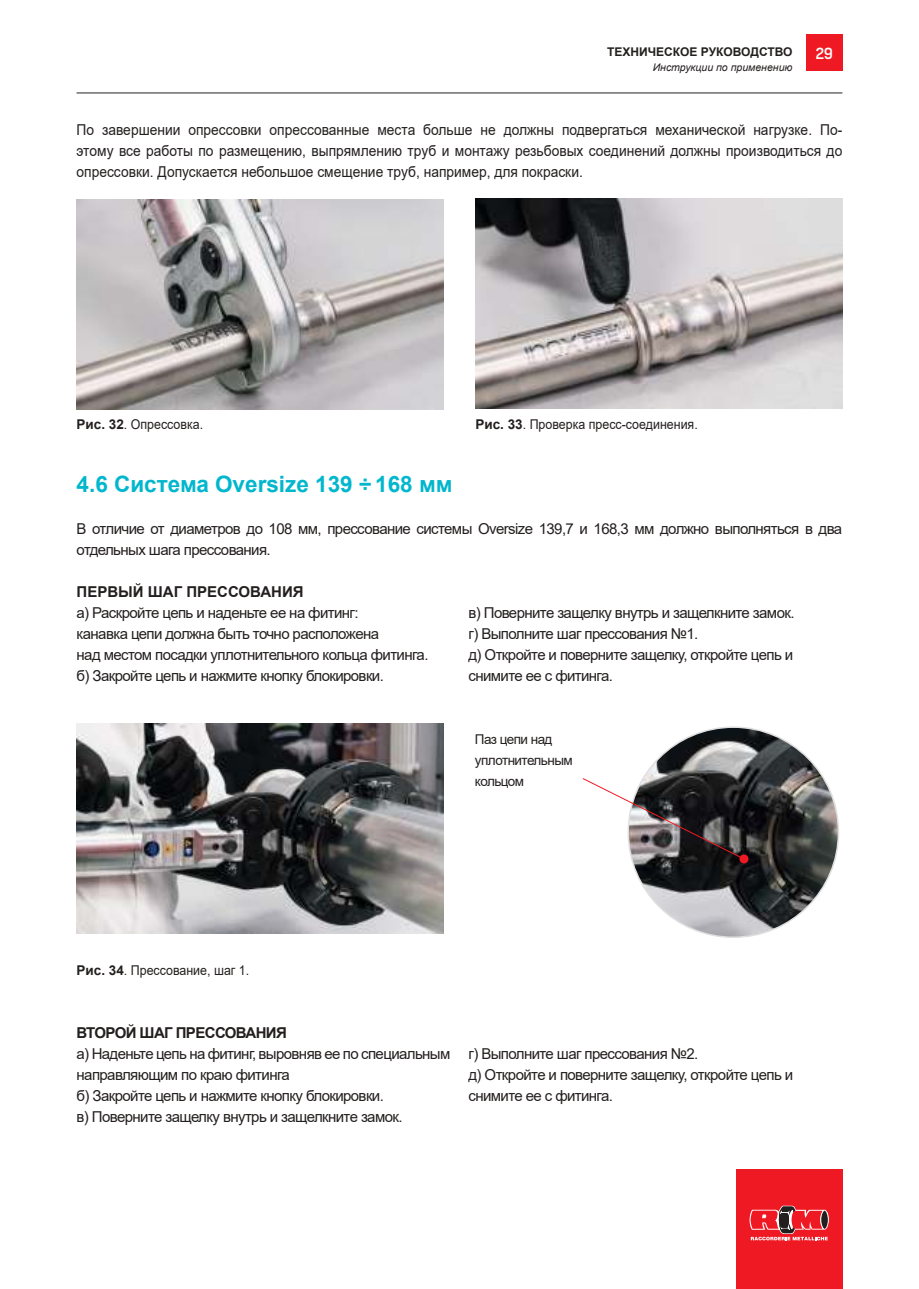
<style>
.page{position:relative;width:919px;height:1289px;background:#fff}
.page>*{position:absolute;margin:0;border:0;box-sizing:border-box;transform-origin:0 0}
.t1{font:700 22.5px "Arial";color:#02b7cd}
.t2{font:15px/21px "Arial";letter-spacing:-.04em;color:#241f1f}
.t3{font:15px/21px "Arial";letter-spacing:-.04em;color:#241f1f;text-align:justify;scale:.92 1}
.t4{font:700 15px "Arial";color:#241f1f}
.t5{font:700 15px "Arial";letter-spacing:-.04em;color:#241f1f}
.t6{font:500 15px "Heron Sans";color:#fff}
.t7{font:13.5px "Arial";color:#241f1f;scale:.92 1}
.t8{font:13.5px/21px "Arial";letter-spacing:-.04em;color:#241f1f}
.t9{font:700 12px "Arial";color:#241f1f}
.t10{font:italic 10.5px "Arial";color:#241f1f}
.s1{font-weight:700}
</style>
<div class="page">
<hr style="left:77px;top:93px;width:765px;height:1px;background:#241f1f">
<div style="left:736px;top:1169px;width:106px;height:119px;background:#ef1923"></div>
<svg style="left:749px;top:1205px;width:79px;height:35px"></svg>
<div style="left:806px;top:35px;width:36px;height:36px;background:#ef1923"></div>
<img style="left:77px;top:199px;width:366px;height:210px">
<img style="left:475px;top:199px;width:367px;height:210px">
<img style="left:77px;top:723px;width:366px;height:210px">
<img style="left:628px;top:727px;width:210px;height:210px;border-radius:105px">
<svg style="left:582px;top:777px;width:163px;height:83px"></svg>
<div style="left:739px;top:854px;width:9px;height:9px;background:#ef1923;border-radius:50%"></div>
<p class="t9" style="left:607px;top:44px;width:187px">ТЕХНИЧЕСКОЕ РУКОВОДСТВО</p>
<p class="t6" style="left:815px;top:45px;width:18px">29</p>
<p class="t10" style="left:652px;top:60px;width:141px">Инструкции по применению</p>
<p class="t3" style="left:77px;top:119px;width:833px">По завершении опрессовки опрессованные места больше не должны подвергаться механической нагрузке. По&shy;этому все работы по размещению, выпрямлению труб и монтажу резьбовых соединений должны производиться до опрессовки. Допускается небольшое смещение труб, например, для покраски.</p>
<p class="t7" style="left:77px;top:415px;width:139px"><span class="s1">Рис. 32</span>. Опрессовка.</p>
<p class="t7" style="left:475px;top:415px;width:243px"><span class="s1">Рис. 33</span>. Проверка пресс-соединения.</p>
<h1 class="t1" style="left:77px;top:468px;width:377px">4.6 Система Oversize 139 ÷ 168 мм</h1>
<p class="t2" style="left:77px;top:518px;width:767px">В отличие от диаметров до 108 мм, прессование системы Oversize 139,7 и 168,3 мм должно выполняться в два отдельных шага прессования.</p>
<p class="t4" style="left:77px;top:581px;width:228px">ПЕРВЫЙ ШАГ ПРЕССОВАНИЯ</p>
<p class="t2" style="left:77px;top:602px;width:353px">а) Раскройте цепь и наденьте ее на фитинг:<br>канавка цепи должна быть точно расположена<br>над местом посадки уплотнительного кольца фитинга. б) Закройте цепь и нажмите кнопку блокировки.</p>
<p class="t2" style="left:468px;top:602px;width:327px">в) Поверните защелку внутрь и защелкните замок. г) Выполните шаг прессования №1.<br>д) Откройте и поверните защелку, откройте цепь и снимите ее с фитинга.</p>
<p class="t7" style="left:77px;top:961px;width:189px"><span class="s1">Рис. 34</span>. Прессование, шаг 1.</p>
<p class="t8" style="left:475px;top:729px;width:99px">Паз цепи над уплотнительным кольцом</p>
<p class="t5" style="left:77px;top:1022px;width:212px">ВТОРОЙ ШАГ ПРЕССОВАНИЯ</p>
<p class="t2" style="left:77px;top:1043px;width:375px">а) Наденьте цепь на фитинг, выровняв ее по специальным направляющим по краю фитинга<br>б) Закройте цепь и нажмите кнопку блокировки.<br>в) Поверните защелку внутрь и защелкните замок.</p>
<p class="t2" style="left:468px;top:1043px;width:326px">г) Выполните шаг прессования №2.<br>д) Откройте и поверните защелку, откройте цепь и снимите ее с фитинга.</p>
</div>
